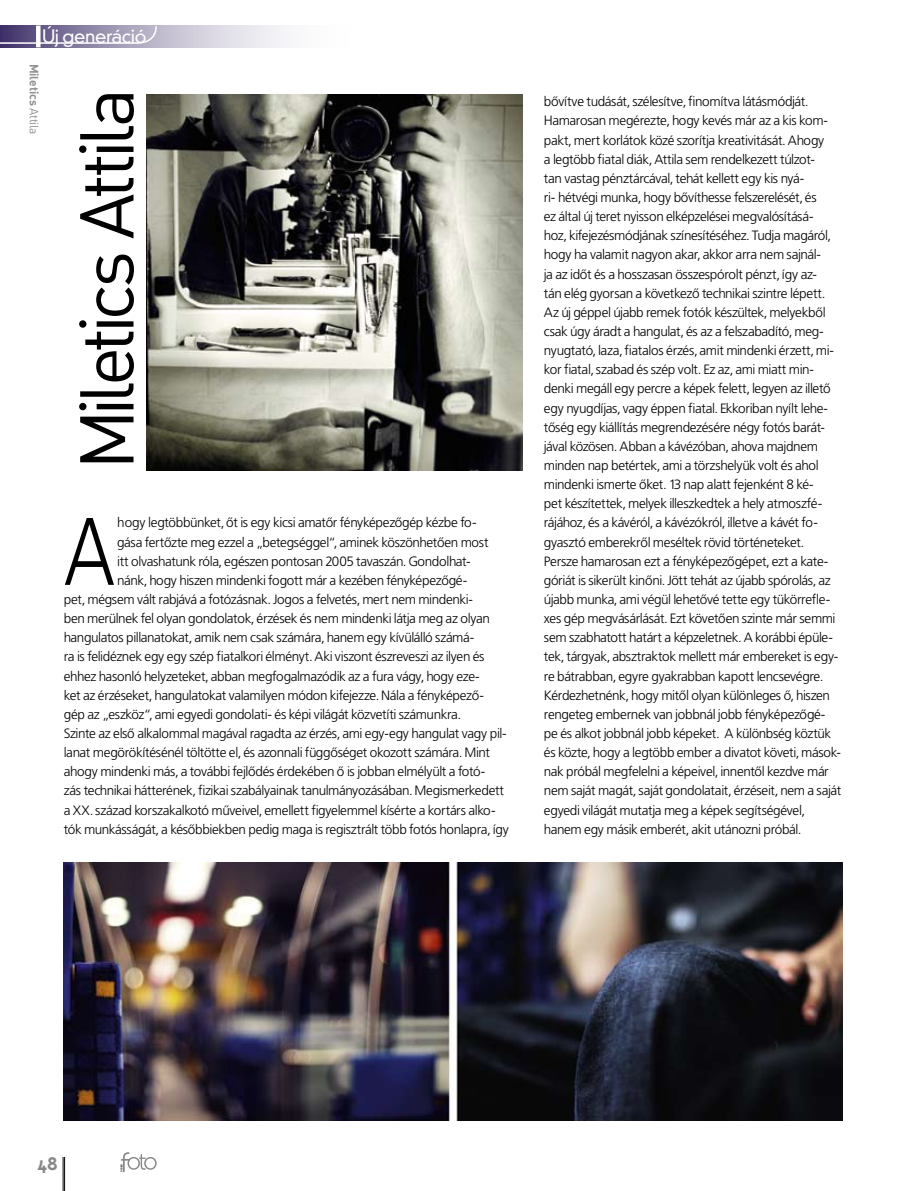
<style>
.page{position:relative;width:915px;height:1191px;background:#fff}
.page>*{position:absolute;margin:0;border:0;box-sizing:border-box;transform-origin:0 0}
.t1{font:95.7px "Frutiger Lt PFL";color:#000;scale:.8 1}
.t2{font:74.85px "DIN Alt PFL";letter-spacing:-.015em;color:#000}
.t3{font:21px "Triplex Bold H";color:#878889}
.t4{font:18px "DIN Neuzeit Grotesk Lt PFL";letter-spacing:.01em;color:#fff}
.t5{font:13.5px/19.2px "Frutiger Lt PFL";letter-spacing:.015em;color:#000}
.t6{font:700 12px "DIN Alt PFL";letter-spacing:.02em;color:#939292}
.t7{font:2.85px "Triplex Bold H";letter-spacing:-.005em;color:#000;scale:1.06 1}
.s1{font-weight:400}
</style>
<div class="page">
<svg style="left:121px;top:1152px;width:36px;height:20px"></svg>
<hr style="left:64px;top:1157px;width:1px;height:34px;background:#000">
<hr style="left:63px;top:1157px;width:1px;height:34px;background:#000">
<svg style="left:0;top:25px;width:288px;height:22px;background:#d4d1dd"></svg>
<svg style="left:0;top:25px;width:157px;height:20px;background:#8c83a5"></svg>
<div style="left:36px;top:26px;width:5px;height:21px;background:#fff"></div>
<img style="left:147px;top:94px;width:375px;height:376px">
<img style="left:64px;top:862px;width:778px;height:258px">
<h3 class="t4" style="left:42px;top:25px;width:105px">Új generáció</h3>
<p class="t6" style="left:42px;top:64px;width:71px;rotate:90deg">Miletics <span class="s1">Attila</span></p>
<h2 class="t2" style="left:60px;top:470px;width:378px;rotate:-90deg">Miletics Attila</h2>
<p class="t5" style="left:543px;top:92px;width:298px">bővítve tudását, szélesítve, finomítva látásmódját.<br>Hamarosan megérezte, hogy kevés már az a kis kom&shy;pakt, mert korlátok közé szorítja kreativitását. Ahogy<br>a legtöbb fiatal diák, Attila sem rendelkezett túlzot-<br>tan vastag pénztárcával, tehát kellett egy kis nyá-<br>ri- hétvégi munka, hogy bővíthesse felszerelését, és<br>ez által új teret nyisson elképzelései megvalósításá-<br>hoz, kifejezésmódjának színesítéséhez. Tudja magáról, hogy ha valamit nagyon akar, akkor arra nem sajnál-<br>ja az időt és a hosszasan összespórolt pénzt, így az-<br>tán elég gyorsan a következő technikai szintre lépett.<br>Az új géppel újabb remek fotók készültek, melyekből csak úgy áradt a hangulat, és az a felszabadító, meg&shy;nyugtató, laza, fiatalos érzés, amit mindenki érzett, mi&shy;kor fiatal, szabad és szép volt. Ez az, ami miatt min&shy;denki megáll egy percre a képek felett, legyen az illető egy nyugdíjas, vagy éppen fiatal. Ekkoriban nyílt lehe&shy;tőség egy kiállítás megrendezésére négy fotós barát&shy;jával közösen. Abban a kávézóban, ahova majdnem minden nap betértek, ami a törzshelyük volt és ahol mindenki ismerte őket. 13 nap alatt fejenként 8 ké-<br>pet készítettek, melyek illeszkedtek a hely atmoszfé&shy;rájához, és a kávéról, a kávézókról, illetve a kávét fo&shy;gyasztó emberekről meséltek rövid történeteket.<br>Persze hamarosan ezt a fényképezőgépet, ezt a kate&shy;góriát is sikerült kinőni. Jött tehát az újabb spórolás, az újabb munka, ami végül lehetővé tette egy tükörrefle&shy;xes gép megvásárlását. Ezt követően szinte már semmi sem szabhatott határt a képzeletnek. A korábbi épüle&shy;tek, tárgyak, absztraktok mellett már embereket is egy&shy;re bátrabban, egyre gyakrabban kapott lencsevégre.<br>Kérdezhetnénk, hogy mitől olyan különleges ő, hiszen rengeteg embernek van jobbnál jobb fényképezőgé&shy;pe és alkot jobbnál jobb képeket. A különbség köztük és közte, hogy a legtöbb ember a divatot követi, mások&shy;nak próbál megfelelni a képeivel, innentől kezdve már nem saját magát, saját gondolatait, érzéseit, nem a saját egyedi világát mutatja meg a képek segítségével, hanem egy másik emberét, akit utánozni próbál.</p>
<h1 class="t1" style="left:64px;top:497px;width:62px">A</h1>
<p class="t5" style="left:117px;top:513px;width:360px">hogy legtöbbünket, őt is egy kicsi amatőr fényképezőgép kézbe fo-</p>
<p class="t5" style="left:117px;top:532px;width:372px">gása fertőzte meg ezzel a „betegséggel“, aminek köszönhetően most</p>
<p class="t5" style="left:117px;top:551px;width:354px">itt olvashatunk róla, egészen pontosan 2005 tavaszán. Gondolhat-</p>
<p class="t5" style="left:117px;top:571px;width:351px">nánk, hogy hiszen mindenki fogott már a kezében fényképezőgé-</p>
<p class="t5" style="left:64px;top:590px;width:410px">pet, mégsem vált rabjává a fotózásnak. Jogos a felvetés, mert nem mindenki-</p>
<p class="t5" style="left:64px;top:609px;width:427px">ben merülnek fel olyan gondolatok, érzések és nem mindenki látja meg az olyan</p>
<p class="t5" style="left:64px;top:628px;width:411px">hangulatos pillanatokat, amik nem csak számára, hanem egy kívülálló számá-</p>
<p class="t5" style="left:64px;top:647px;width:421px">ra is felidéznek egy egy szép fiatalkori élményt. Aki viszont észreveszi az ilyen és</p>
<p class="t5" style="left:64px;top:666px;width:417px">ehhez hasonló helyzeteket, abban megfogalmazódik az a fura vágy, hogy eze-</p>
<p class="t5" style="left:64px;top:685px;width:421px">ket az érzéseket, hangulatokat valamilyen módon kifejezze. Nála a fényképező-</p>
<p class="t5" style="left:64px;top:705px;width:397px">gép az „eszköz“, ami egyedi gondolati- és képi világát közvetíti számunkra.</p>
<p class="t5" style="left:64px;top:724px;width:444px">Szinte az első alkalommal magával ragadta az érzés, ami egy-egy hangulat vagy pil-</p>
<p class="t5" style="left:64px;top:743px;width:427px">lanat megörökítésénél töltötte el, és azonnali függőséget okozott számára. Mint</p>
<p class="t5" style="left:64px;top:762px;width:423px">ahogy mindenki más, a további fejlődés érdekében ő is jobban elmélyült a fotó-</p>
<p class="t5" style="left:64px;top:781px;width:441px">zás technikai hátterének, fizikai szabályainak tanulmányozásában. Megismerkedett</p>
<p class="t5" style="left:64px;top:800px;width:433px">a XX. század korszakalkotó műveivel, emellett figyelemmel kísérte a kortárs alko-</p>
<p class="t5" style="left:64px;top:819px;width:446px">tók munkásságát, a későbbiekben pedig maga is regisztrált több fotós honlapra, így</p>
<h3 class="t3" style="left:37px;top:1151px;width:22px">48</h3>
<p class="t7" style="left:120px;top:1171px;width:8px;rotate:-90deg">VIDEO</p>
</div>
